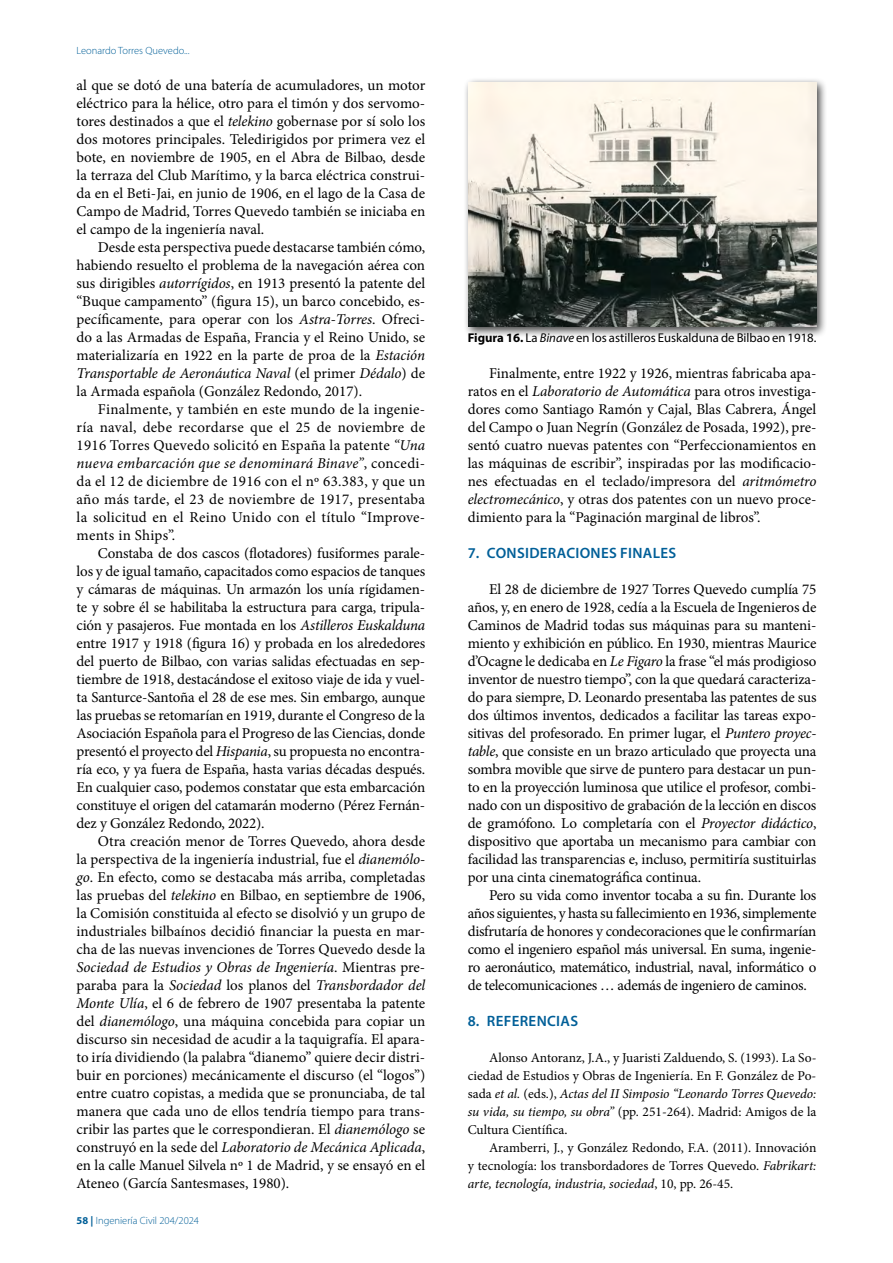
<style>
.page{position:relative;width:893px;height:1263px;background:#fff}
.page>*{position:absolute;margin:0;border:0;box-sizing:border-box;transform-origin:0 0}
.t1{font:15px/18px "Minion Pro";letter-spacing:-.005em;color:#000;text-align:justify}
.t2{font:600 15px "Myriad Pro";letter-spacing:.02em;color:#005f98}
.t3{font:13.5px/18px "Minion Pro";color:#000;text-align:justify}
.t4{font:12.75px "Myriad Pro";color:#000}
.t5{font:300 10.5px "Myriad Pro";color:#005f98}
.s1{font-style:italic}
.s2{font-weight:700}
</style>
<div class="page">
<div style="left:463px;top:78px;width:364px;height:260px;background:#000;opacity:.75"></div>
<img style="left:468px;top:83px;width:348px;height:244px">
<p class="t5" style="left:77px;top:44px;width:115px">Leonardo Torres Quevedo...</p>
<p class="t1" style="left:77px;top:76px;width:350px">al que se dotó de una batería de acumuladores, un motor eléctrico para la hélice, otro para el timón y dos servomo&shy;tores destinados a que el <span class="s1">telekino</span> gobernase por sí solo los dos motores principales. Teledirigidos por primera vez el bote, en noviembre de 1905, en el Abra de Bilbao, desde la terraza del Club Marítimo, y la barca eléctrica construi&shy;da en el Beti-Jai, en junio de 1906, en el lago de la Casa de Campo de Madrid, Torres Quevedo también se iniciaba en el campo de la ingeniería naval.</p>
<p class="t1" style="left:77px;top:238px;width:350px;text-indent:21px">Desde esta perspectiva puede destacarse también cómo, habiendo resuelto el problema de la navegación aérea con sus dirigibles <span class="s1">autorrígidos</span>, en 1913 presentó la patente del “Buque campamento” (figura 15), un barco concebido, es&shy;pecíficamente, para operar con los <span class="s1">Astra-Torres</span>. Ofreci&shy;do a las Armadas de España, Francia y el Reino Unido, se materializaría en 1922 en la parte de proa de la <span class="s1">Estación Transportable de Aeronáutica Naval</span> (el primer <span class="s1">Dédalo</span>) de la Armada española (González Redondo, 2017).</p>
<p class="t1" style="left:77px;top:400px;width:350px;text-indent:21px">Finalmente, y también en este mundo de la ingenie&shy;ría naval, debe recordarse que el 25 de noviembre de 1916 Torres Quevedo solicitó en España la patente <span class="s1">“Una nueva embarcación que se denominará Binave”</span>, concedi&shy;da el 12 de diciembre de 1916 con el nº 63.383, y que un año más tarde, el 23 de noviembre de 1917, presentaba la solicitud en el Reino Unido con el título “Improve&shy;ments in Ships”.</p>
<p class="t1" style="left:77px;top:544px;width:350px;text-indent:21px">Constaba de dos cascos (flotadores) fusiformes parale&shy;los y de igual tamaño, capacitados como espacios de tanques y cámaras de máquinas. Un armazón los unía rígidamen&shy;te y sobre él se habilitaba la estructura para carga, tripula&shy;ción y pasajeros. Fue montada en los <span class="s1">Astilleros Euskalduna </span>entre 1917 y 1918 (figura 16) y probada en los alrededores del puerto de Bilbao, con varias salidas efectuadas en sep&shy;tiembre de 1918, destacándose el exitoso viaje de ida y vuel&shy;ta Santurce-Santoña el 28 de ese mes. Sin embargo, aunque las pruebas se retomarían en 1919, durante el Congreso de la Asociación Española para el Progreso de las Ciencias, donde presentó el proyecto del <span class="s1">Hispania</span>, su propuesta no encontra&shy;ría eco, y ya fuera de España, hasta varias décadas después.<br>En cualquier caso, podemos constatar que esta embarcación constituye el origen del catamarán moderno (Pérez Fernán&shy;dez y González Redondo, 2022).</p>
<p class="t1" style="left:77px;top:832px;width:350px;text-indent:21px">Otra creación menor de Torres Quevedo, ahora desde la perspectiva de la ingeniería industrial, fue el <span class="s1">dianemólo&shy;go</span>. En efecto, como se destacaba más arriba, completadas las pruebas del <span class="s1">telekino</span> en Bilbao, en septiembre de 1906, la Comisión constituida al efecto se disolvió y un grupo de industriales bilbaínos decidió financiar la puesta en mar&shy;cha de las nuevas invenciones de Torres Quevedo desde la <span class="s1">Sociedad de Estudios y Obras de Ingeniería</span>. Mientras pre&shy;paraba para la <span class="s1">Sociedad</span> los planos del <span class="s1">Transbordador del Monte Ulía</span>, el 6 de febrero de 1907 presentaba la patente del <span class="s1">dianemólogo</span>, una máquina concebida para copiar un discurso sin necesidad de acudir a la taquigrafía. El apara&shy;to iría dividiendo (la palabra “dianemo” quiere decir distri&shy;buir en porciones) mecánicamente el discurso (el “logos”) entre cuatro copistas, a medida que se pronunciaba, de tal manera que cada uno de ellos tendría tiempo para trans&shy;cribir las partes que le correspondieran. El <span class="s1">dianemólogo</span> se construyó en la sede del <span class="s1">Laboratorio de Mecánica Aplicada</span>, en la calle Manuel Silvela nº 1 de Madrid, y se ensayó en el Ateneo (García Santesmases, 1980).</p>
<p class="t5" style="left:77px;top:1214px;width:124px"><span class="s2">58 |</span> Ingeniería Civil 204/2024</p>
<p class="t4" style="left:468px;top:330px;width:350px"><span class="s2">Figura 16.</span> La <span class="s1">Binave</span> en los astilleros Euskalduna de Bilbao en 1918.</p>
<p class="t1" style="left:468px;top:364px;width:350px;text-indent:21px">Finalmente, entre 1922 y 1926, mientras fabricaba apa&shy;ratos en el <span class="s1">Laboratorio de Automática</span> para otros investiga&shy;dores como Santiago Ramón y Cajal, Blas Cabrera, Ángel del Campo o Juan Negrín (González de Posada, 1992), pre&shy;sentó cuatro nuevas patentes con “Perfeccionamientos en las máquinas de escribir”, inspiradas por las modificacio&shy;nes efectuadas en el teclado/impresora del <span class="s1">aritmómetro electromecánico</span>, y otras dos patentes con un nuevo proce&shy;dimiento para la “Paginación marginal de libros”.</p>
<p class="t2" style="left:468px;top:543px;width:210px">7. CONSIDERACIONES FINALES</p>
<p class="t1" style="left:468px;top:580px;width:350px;text-indent:21px">El 28 de diciembre de 1927 Torres Quevedo cumplía 75 años, y, en enero de 1928, cedía a la Escuela de Ingenieros de Caminos de Madrid todas sus máquinas para su manteni&shy;miento y exhibición en público. En 1930, mientras Maurice d’Ocagne le dedicaba en <span class="s1">Le Figaro</span> la frase “el más prodigioso inventor de nuestro tiempo”, con la que quedará caracteriza&shy;do para siempre, D. Leonardo presentaba las patentes de sus dos últimos inventos, dedicados a facilitar las tareas expo&shy;sitivas del profesorado. En primer lugar, el <span class="s1">Puntero proyec&shy;table</span>, que consiste en un brazo articulado que proyecta una sombra movible que sirve de puntero para destacar un pun&shy;to en la proyección luminosa que utilice el profesor, combi&shy;nado con un dispositivo de grabación de la lección en discos de gramófono. Lo completaría con el <span class="s1">Proyector didáctico</span>, dispositivo que aportaba un mecanismo para cambiar con facilidad las transparencias e, incluso, permitiría sustituirlas por una cinta cinematográfica continua.</p>
<p class="t1" style="left:468px;top:886px;width:350px;text-indent:21px">Pero su vida como inventor tocaba a su fin. Durante los años siguientes, y hasta su fallecimiento en 1936, simplemente disfrutaría de honores y condecoraciones que le confirmarían como el ingeniero español más universal. En suma, ingenie&shy;ro aeronáutico, matemático, industrial, naval, informático o de telecomunicaciones … además de ingeniero de caminos.</p>
<p class="t2" style="left:468px;top:1011px;width:112px">8. REFERENCIAS</p>
<p class="t3" style="left:468px;top:1049px;width:350px;text-indent:21px">Alonso Antoranz, J.A., y Juaristi Zalduendo, S. (1993). La So&shy;ciedad de Estudios y Obras de Ingeniería. En F. González de Po&shy;sada <span class="s1">et al.</span> (eds.), <span class="s1">Actas del II Simposio “Leonardo Torres Quevedo: su vida, su tiempo, su obra”</span> (pp. 251-264). Madrid: Amigos de la Cultura Científica.</p>
<p class="t3" style="left:468px;top:1139px;width:350px;text-indent:21px">Aramberri, J., y González Redondo, F.A. (2011). Innovación y tecnología: los transbordadores de Torres Quevedo. <span class="s1">Fabrikart: arte, tecnología, industria, sociedad</span>, 10, pp. 26-45.</p>
</div>
